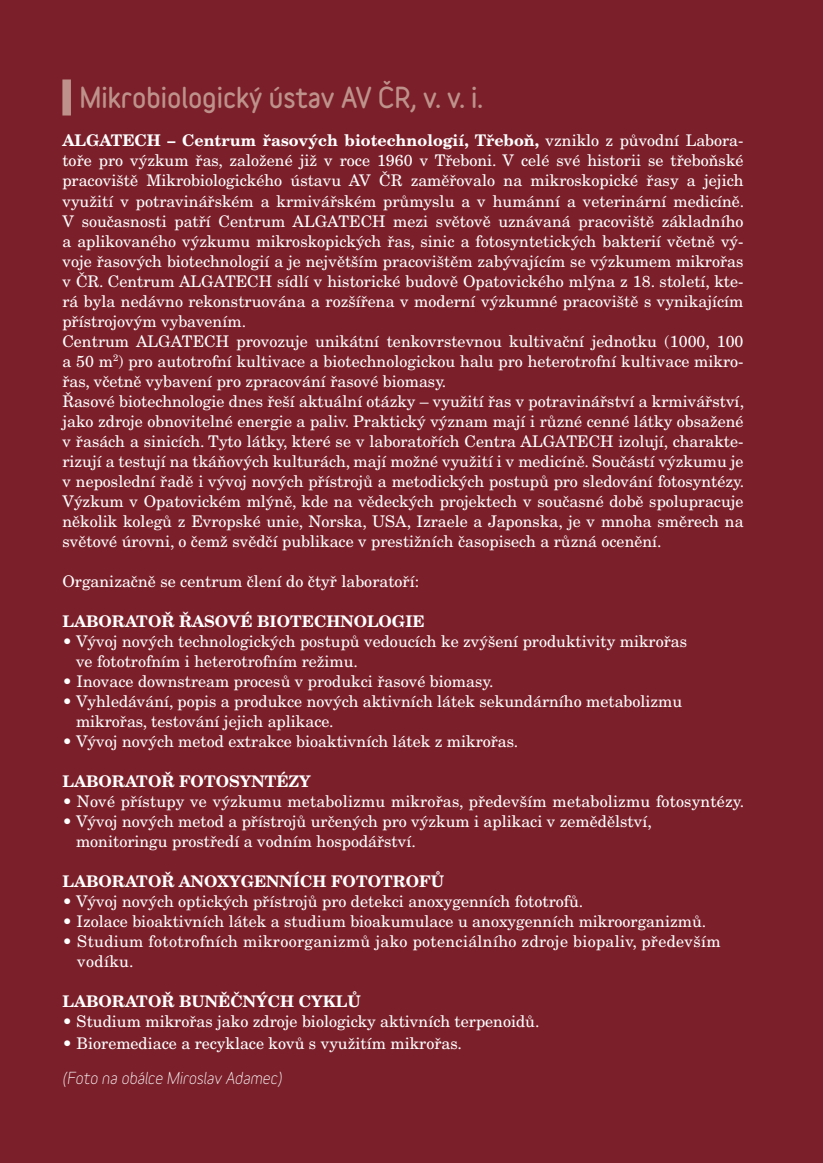
<style>
.page{position:relative;width:823px;height:1163px;background:#fff}
.page>*{position:absolute;margin:0;border:0;box-sizing:border-box;transform-origin:0 0}
.t1{font:900 26px "Variable";color:#be928b}
.t2{font:16px/20px "New Century Schlbk CE";color:#fff}
.t3{font:700 16px "New Century Schlbk CE";color:#fff}
.t4{font:16px/20px "New Century Schlbk CE";letter-spacing:.02em;color:#fff}
.t5{font:italic 16px "Variable";color:#fff}
.s1{font-weight:700}
</style>
<div class="page">
<div style="left:0;top:0;width:822px;height:1162px;background:#7b202b"></div>
<div style="left:62px;top:79px;width:9px;height:36px;background:#be928b"></div>
<h1 class="t1" style="left:79px;top:87px;width:405px">Mikrobiologický ústav AV ČR, v. v. i.</h1>
<p class="t2" style="left:62px;top:131px;width:682px"><span class="s1">ALGATECH – C entrum řasových biotechnologií, Třeboň,</span> vzniklo z původní Labora&shy;toře pro výzkum řas, založené již v roce 1960 v Třeboni. V celé své historii se třeboňské pracoviště Mikrobiologického ústavu AV ČR zaměřovalo na mikroskopické řasy a jejich využití v potravinářském a krmivářském průmyslu a v humánní a veterinární medicíně.<br>V současnosti patří Centrum ALGATECH mezi světově uznávaná pracoviště základního a aplikovaného výzkumu mikroskopických řas, sinic a fotosyntetických bakterií včetně vý&shy;voje řasových biotechnologií a je největším pracovištěm zabývajícím se výzkumem mikrořas v ČR. Centrum ALGATECH sídlí v historické budově Opatovického mlýna z 18. století, kte&shy;rá byla nedávno rekonstruována a rozšířena v moderní výzkumné pracoviště s vynikajícím přístrojovým vybavením.<br>Centrum ALGATECH provozuje unikátní tenkovrstevnou kultivační jednotku (1000, 100 a 50 m<sup>2</sup>) pro autotrofní kultivace a biotechnologickou halu pro heterotrofní kultivace mikro&shy;řas, včetně vybavení pro zpracování řasové biomasy.<br>Řasové biotechnologie dnes řeší aktuální otázky – využití řas v potravinářství a krmivářství, jako zdroje obnovitelné energie a paliv. Praktický význam mají i různé cenné látky obsažené v řasách a sinicích. Tyto látky, které se v laboratořích Centra ALGATECH izolují, charakte&shy;rizují a testují na tkáňových kulturách, mají možné využití i v medicíně. Součástí výzkumu je v neposlední řadě i vývoj nových přístrojů a metodických postupů pro sledování fotosyntézy.<br>Výzkum v Opatovickém mlýně, kde na vědeckých projektech v současné době spolupracuje několik kolegů z Evropské unie, Norska, USA, Izraele a Japonska, je v mnoha směrech na světové úrovni, o čemž svědčí publikace v prestižních časopisech a různá ocenění.</p>
<p class="t2" style="left:62px;top:571px;width:358px">Organizačně se centrum člení do čtyř laboratoří:</p>
<p class="t3" style="left:62px;top:611px;width:50px">LABORA</p>
<p class="t3" style="left:136px;top:611px;width:24px">TOŘŘASO</p>
<p class="t3" style="left:228px;top:611px;width:126px">VÉ BIOTECHNOLO</p>
<p class="t3" style="left:392px;top:611px;width:24px">GIE</p>
<p class="t2" style="left:76px;top:631px;width:612px;text-indent:-14px">• Vývoj nových technologických postupů vedoucích ke zvýšení produktivity mikrořas ve fototrofním i heterotrofním režimu.</p>
<p class="t2" style="left:62px;top:671px;width:432px">• Inovace downstream procesů v produkci řasové biomasy.</p>
<p class="t2" style="left:76px;top:691px;width:607px;text-indent:-14px">• Vyhledávání, popis a produkce nových aktivních látek sekundárního metabolizmu mikrořas, testování jejich aplikace.</p>
<p class="t2" style="left:62px;top:731px;width:457px">• Vývoj nových metod extrakce bioaktivních látek z mikrořas.</p>
<p class="t3" style="left:62px;top:771px;width:50px">LABORA</p>
<p class="t3" style="left:136px;top:771px;width:22px">TOŘ</p>
<p class="t3" style="left:179px;top:771px;width:50px">FOTOSYN</p>
<p class="t3" style="left:264px;top:771px;width:48px">TÉZY</p>
<p class="t2" style="left:62px;top:791px;width:682px">• Nové přístupy ve výzkumu metabolizmu mikrořas, především metabolizmu fotosyntézy.</p>
<p class="t2" style="left:76px;top:811px;width:577px;text-indent:-14px">• Vývoj nových metod a přístrojů určených pro výzkum i aplikaci v zemědělství, monitoringu prostředí a vodním hospodářství.</p>
<p class="t3" style="left:62px;top:871px;width:50px">LABORA</p>
<p class="t3" style="left:136px;top:871px;width:18px">TOŘANO</p>
<p class="t3" style="left:217px;top:871px;width:51px">XYGENN</p>
<p class="t3" style="left:293px;top:871px;width:153px">ÍCH FOTOTROFŮ</p>
<p class="t2" style="left:62px;top:891px;width:522px">• Vývoj nových optických přístrojů pro detekci anoxygenních fototrofů.</p>
<p class="t2" style="left:62px;top:911px;width:645px">• Izolace bioaktivních látek a studium bioakumulace u anoxygenních mikroorganizmů.</p>
<p class="t4" style="left:77px;top:931px;width:644px;text-indent:-15px">• Studium fototrofních mikroorganizmů jako potenciálního zdroje biopaliv, především vodíku.</p>
<p class="t3" style="left:62px;top:991px;width:50px">LABORA</p>
<p class="t3" style="left:136px;top:991px;width:22px">TOŘ</p>
<p class="t3" style="left:179px;top:991px;width:27px">BUNĚ</p>
<p class="t3" style="left:230px;top:991px;width:76px">ČNÝCH CYKL</p>
<p class="t3" style="left:347px;top:991px;width:15px">Ů</p>
<p class="t2" style="left:62px;top:1011px;width:478px">• Studium mikrořas jako zdroje biologicky aktivních terpenoidů.</p>
<p class="t2" style="left:62px;top:1033px;width:400px">• Bioremediace a recyklace kovů s využitím mikrořas.</p>
<p class="t5" style="left:62px;top:1065px;width:220px">(Foto na obálce Miroslav Adamec)</p>
</div>
